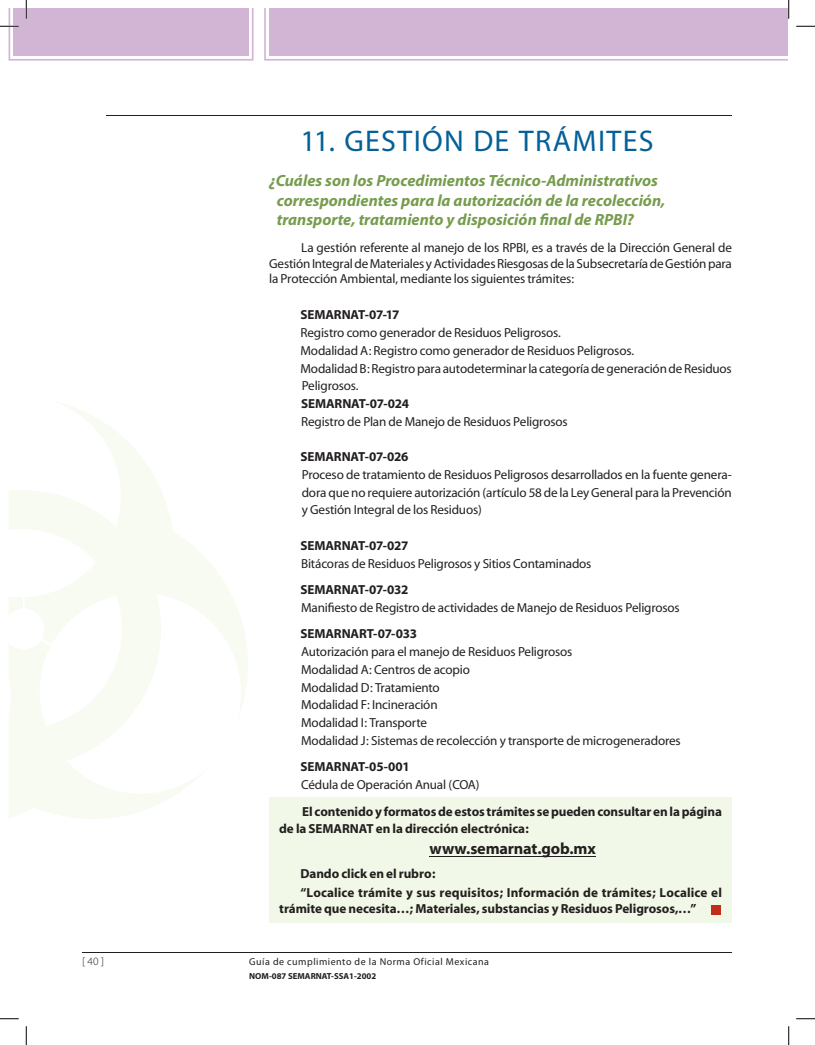
<style>
.page{position:relative;width:815px;height:1045px;background:#fff}
.page>*{position:absolute;margin:0;border:0;box-sizing:border-box;transform-origin:0 0}
.t1{font:30px "Myriad Pro";letter-spacing:.045em;color:#046098}
.t2{font:italic 700 16.25px/19.5px "Myriad Pro";color:#769c4d}
.t3{font:700 16.25px "Myriad";letter-spacing:-.01em;color:#231f20}
.t4{font:13.12px/17.8px "Myriad";letter-spacing:-.015em;color:#231f20;text-align:justify}
.t5{font:700 13.12px/17.8px "Myriad";letter-spacing:-.005em;color:#231f20}
.t6{font:300 11.25px "Myriad Pro";color:#231f20}
.t7{font:10px "Myriad Pro";letter-spacing:.05em;color:#231f20}
.t8{font:700 8.75px "Myriad Pro";color:#231f20}
</style>
<div class="page">
<div style="left:269px;top:797px;width:462px;height:126px;background:#f2f8e7"></div>
<hr style="left:429px;top:855px;width:166px;height:1px;background:#231f20">
<hr style="left:106px;top:115px;width:625px;height:1px;background:#231f20">
<div style="left:711px;top:905px;width:9px;height:9px;background:#c02d19"></div>
<hr style="left:83px;top:952px;width:648px;height:1px;background:#231f20">
<svg style="left:9px;top:402px;width:239px;height:417px"></svg>
<svg style="left:0;top:1018px;width:19px;height:1px"></svg>
<svg style="left:796px;top:1018px;width:18px;height:1px"></svg>
<svg style="left:0;top:0;width:253px;height:61px"></svg>
<svg style="left:25px;top:1026px;width:2px;height:19px"></svg>
<svg style="left:264px;top:0;width:550px;height:61px"></svg>
<svg style="left:788px;top:1026px;width:1px;height:19px"></svg>
<h1 class="t1" style="left:300px;top:123px;width:354px">11. GESTIÓN DE TRÁMITES</h1>
<p class="t2" style="left:276px;top:171px;width:390px;text-indent:-8px">¿Cuáles son los Procedimientos Técnico-Administrativos correspondientes para la autorización de la recolección, transporte, tratamiento y disposición final de RPBI?</p>
<p class="t4" style="left:269px;top:240px;width:464px;line-height:15.8px;text-indent:32px">La gestión referente al manejo de los RPBI, es a través de la Dirección General de Gestión Integral de Materiales y Actividades Riesgosas de la Subsecretaría de Gestión para la Protección Ambiental, mediante los siguientes trámites:</p>
<p class="t5" style="left:300px;top:306px;width:101px">SEMARNAT-07-17</p>
<p class="t4" style="left:300px;top:324px;width:432px;text-align:left">Registro como generador de Residuos Peligrosos.<br>Modalidad A: Registro como generador de Residuos Peligrosos.<br>Modalidad B: Registro para autodeterminar la categoría de generación de Residuos Peligrosos.</p>
<p class="t5" style="left:301px;top:395px;width:110px">SEMARNAT-07-024</p>
<p class="t4" style="left:301px;top:413px;width:268px">Registro de Plan de Manejo de Residuos Peligrosos</p>
<p class="t5" style="left:300px;top:448px;width:110px">SEMARNAT-07-026</p>
<p class="t4" style="left:301px;top:466px;width:431px">Proceso de tratamiento de Residuos Peligrosos desarrollados en la fuente genera&shy;dora que no requiere autorización (artículo 58 de la Ley General para la Prevención y Gestión Integral de los Residuos)</p>
<p class="t5" style="left:300px;top:537px;width:109px">SEMARNAT-07-027</p>
<p class="t4" style="left:301px;top:555px;width:292px">Bitácoras de Residuos Peligrosos y Sitios Contaminados</p>
<p class="t5" style="left:300px;top:581px;width:109px">SEMARNAT-07-032</p>
<p class="t4" style="left:301px;top:599px;width:380px">Manifiesto de Registro de actividades de Manejo de Residuos Peligrosos</p>
<p class="t5" style="left:300px;top:625px;width:118px">SEMARNART-07-033</p>
<p class="t4" style="left:301px;top:643px;width:381px;text-align:left">Autorización para el manejo de Residuos Peligrosos<br>Modalidad A: Centros de acopio<br>Modalidad D: Tratamiento<br>Modalidad F: Incineración<br>Modalidad I: Transporte<br>Modalidad J: Sistemas de recolección y transporte de microgeneradores</p>
<p class="t5" style="left:300px;top:758px;width:111px">SEMARNAT-05-001</p>
<p class="t4" style="left:301px;top:776px;width:180px">Cédula de Operación Anual (COA)</p>
<p class="t5" style="left:279px;top:803px;width:444px;text-indent:23px">El contenido y formatos de estos trámites se pueden consultar en la página de la SEMARNAT en la dirección electrónica:</p>
<p class="t3" style="left:429px;top:840px;width:168px">www.semarnat.gob.mx</p>
<p class="t5" style="left:300px;top:864px;width:423px;line-height:19.2px">Dando click en el rubro:<br>“Localice trámite y sus requisitos; Información de trámites; Localice el</p>
<p class="t5" style="left:279px;top:900px;width:419px">trámite que necesita…; Materiales, substancias y Residuos Peligrosos,…”</p>
<p class="t6" style="left:82px;top:954px;width:23px">[ 40 ]</p>
<p class="t7" style="left:249px;top:955px;width:241px">Guía de cumplimiento de la Norma Oficial Mexicana</p>
<p class="t8" style="left:249px;top:970px;width:129px">NOM-087 SEMARNAT-SSA1-2002</p>
</div>
